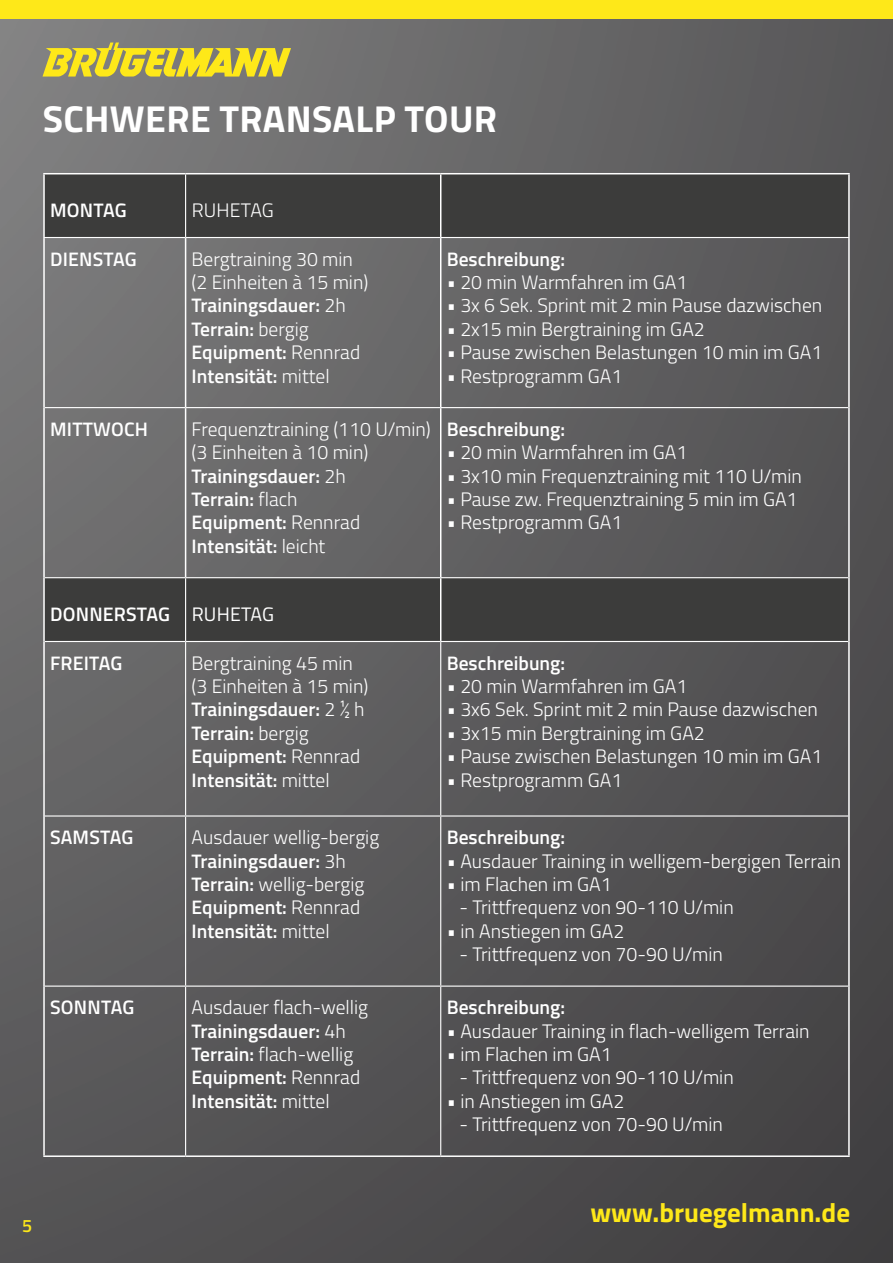
<style>
.page{position:relative;width:893px;height:1263px;background:#fff}
.page>*{position:absolute;margin:0;border:0;box-sizing:border-box;transform-origin:0 0}
.t1{font:700 37.5px "Titillium Web";letter-spacing:.01em;color:#fff}
.t2{font:700 27px "Titillium Web";color:#fee819}
.t3{font:300 19.5px/23.4px "Titillium Web";color:#fff}
.t4{font:600 19.5px "Titillium Web";color:#fff}
.t5{font:600 18px "Titillium Web";color:#fee819}
.s1{font-weight:600}
.s2{font-weight:400}
</style>
<div class="page">
<img style="left:0;top:18px;width:893px;height:1245px">
<div style="left:0;top:0;width:893px;height:18px;background:#fee819"></div>
<svg style="left:45px;top:174px;width:803px;height:467px;background:#5a5a5a"></svg>
<hr style="left:441px;top:641px;width:407px;height:1px;background:#fff">
<hr style="left:45px;top:641px;width:141px;height:1px;background:#fff">
<hr style="left:186px;top:641px;width:255px;height:1px;background:#fff">
<hr style="left:185px;top:642px;width:1px;height:173px;background:#fff">
<hr style="left:440px;top:642px;width:1px;height:173px;background:#fff">
<hr style="left:185px;top:816px;width:1px;height:169px;background:#fff">
<hr style="left:440px;top:816px;width:1px;height:169px;background:#fff">
<hr style="left:185px;top:987px;width:1px;height:168px;background:#fff">
<hr style="left:440px;top:987px;width:1px;height:168px;background:#fff">
<hr style="left:45px;top:815px;width:141px;height:1px;background:#fff">
<hr style="left:186px;top:815px;width:255px;height:1px;background:#fff">
<hr style="left:441px;top:815px;width:407px;height:1px;background:#fff">
<hr style="left:45px;top:985px;width:141px;height:2px;background:#fff">
<hr style="left:186px;top:985px;width:255px;height:2px;background:#fff">
<hr style="left:441px;top:985px;width:407px;height:2px;background:#fff">
<hr style="left:441px;top:237px;width:409px;height:1px;background:#fff">
<hr style="left:441px;top:407px;width:407px;height:1px;background:#fff">
<hr style="left:441px;top:577px;width:407px;height:1px;background:#fff">
<hr style="left:186px;top:237px;width:255px;height:1px;background:#fff">
<hr style="left:186px;top:407px;width:255px;height:1px;background:#fff">
<hr style="left:185px;top:238px;width:1px;height:169px;background:#fff">
<hr style="left:440px;top:238px;width:1px;height:169px;background:#fff">
<hr style="left:185px;top:408px;width:1px;height:169px;background:#fff">
<hr style="left:440px;top:408px;width:1px;height:169px;background:#fff">
<hr style="left:186px;top:577px;width:255px;height:1px;background:#fff">
<hr style="left:185px;top:174px;width:1px;height:63px;background:#fff">
<hr style="left:43px;top:237px;width:143px;height:1px;background:#fff">
<hr style="left:45px;top:407px;width:141px;height:1px;background:#fff">
<hr style="left:45px;top:577px;width:141px;height:1px;background:#fff">
<hr style="left:185px;top:578px;width:1px;height:63px;background:#fff">
<hr style="left:440px;top:174px;width:1px;height:63px;background:#fff">
<hr style="left:440px;top:578px;width:1px;height:63px;background:#fff">
<hr style="left:43px;top:173px;width:143px;height:1px;background:#fff">
<hr style="left:43px;top:174px;width:2px;height:63px;background:#fff">
<hr style="left:186px;top:173px;width:255px;height:1px;background:#fff">
<hr style="left:441px;top:173px;width:409px;height:1px;background:#fff">
<hr style="left:848px;top:174px;width:2px;height:63px;background:#fff">
<hr style="left:43px;top:238px;width:2px;height:170px;background:#fff">
<hr style="left:848px;top:238px;width:2px;height:170px;background:#fff">
<hr style="left:43px;top:408px;width:2px;height:170px;background:#fff">
<hr style="left:848px;top:408px;width:2px;height:170px;background:#fff">
<hr style="left:43px;top:578px;width:2px;height:63px;background:#fff">
<hr style="left:848px;top:578px;width:2px;height:63px;background:#fff">
<hr style="left:43px;top:641px;width:2px;height:175px;background:#fff">
<hr style="left:848px;top:641px;width:2px;height:175px;background:#fff">
<hr style="left:43px;top:816px;width:2px;height:170px;background:#fff">
<hr style="left:848px;top:816px;width:2px;height:170px;background:#fff">
<hr style="left:43px;top:986px;width:2px;height:169px;background:#fff">
<hr style="left:848px;top:986px;width:2px;height:169px;background:#fff">
<hr style="left:43px;top:1155px;width:143px;height:2px;background:#fff">
<hr style="left:186px;top:1155px;width:255px;height:2px;background:#fff">
<hr style="left:441px;top:1155px;width:409px;height:2px;background:#fff">
<svg style="left:43px;top:43px;width:248px;height:34px;background:#c7ba41"></svg>
<h1 class="t1" style="left:43px;top:90px;width:456px">SCHWERE TRANSALP TOUR</h1>
<p class="t4" style="left:50px;top:195px;width:78px">MONTAG</p>
<p class="t3" style="left:192px;top:197px;width:84px">RUHETAG</p>
<p class="t4" style="left:50px;top:244px;width:88px">DIENSTAG</p>
<p class="t3" style="left:192px;top:246px;width:178px">Bergtraining 30 min (2 Einheiten à 15 min)<br><span class="s1">Trainingsdauer:</span> 2h<br><span class="s1">Terrain:</span> bergig<br><span class="s1">Equipment:</span> Rennrad<br><span class="s1">Intensität:</span> mittel</p>
<p class="t4" style="left:447px;top:244px;width:120px">Beschreibung:</p>
<p class="t3" style="left:447px;top:270px;width:242px">• 20 min Warmfahren im GA1</p>
<p class="t3" style="left:447px;top:293px;width:377px">• 3x 6 Sek. Sprint mit 2 min Pause dazwischen</p>
<p class="t3" style="left:447px;top:316px;width:260px">• 2x15 min Bergtraining im GA2</p>
<p class="t3" style="left:447px;top:340px;width:377px">• Pause zwischen Belastungen 10 min im GA1</p>
<p class="t3" style="left:447px;top:363px;width:177px">• Restprogramm GA1</p>
<p class="t4" style="left:50px;top:414px;width:100px">MITTWOCH</p>
<p class="t3" style="left:192px;top:416px;width:241px">Frequenztraining (110 U/min) (3 Einheiten à 10 min)<br><span class="s1">Trainingsdauer:</span> 2h<br><span class="s1">Terrain:</span> flach<br><span class="s1">Equipment:</span> Rennrad<br><span class="s1">Intensität:</span> leicht</p>
<p class="t4" style="left:447px;top:414px;width:120px">Beschreibung:</p>
<p class="t3" style="left:447px;top:440px;width:242px">• 20 min Warmfahren im GA1</p>
<p class="t3" style="left:447px;top:463px;width:357px">• 3x10 min Frequenztraining mit 110 U/min</p>
<p class="t3" style="left:447px;top:486px;width:352px">• Pause zw. Frequenztraining 5 min im GA1</p>
<p class="t3" style="left:447px;top:510px;width:177px">• Restprogramm GA1</p>
<p class="t4" style="left:50px;top:599px;width:225px">DONNERSTAG <span class="s2">RUHETAG</span></p>
<p class="t4" style="left:50px;top:648px;width:74px">FREITAG</p>
<p class="t3" style="left:192px;top:650px;width:178px">Bergtraining 45 min (3 Einheiten à 15 min)<br><span class="s1">Trainingsdauer:</span> 2 ½ h<br><span class="s1">Terrain:</span> bergig<br><span class="s1">Equipment:</span> Rennrad<br><span class="s1">Intensität:</span> mittel</p>
<p class="t4" style="left:447px;top:648px;width:120px">Beschreibung:</p>
<p class="t3" style="left:447px;top:673px;width:242px">• 20 min Warmfahren im GA1</p>
<p class="t3" style="left:447px;top:697px;width:373px">• 3x6 Sek. Sprint mit 2 min Pause dazwischen</p>
<p class="t3" style="left:447px;top:720px;width:260px">• 3x15 min Bergtraining im GA2</p>
<p class="t3" style="left:447px;top:744px;width:377px">• Pause zwischen Belastungen 10 min im GA1</p>
<p class="t3" style="left:447px;top:767px;width:177px">• Restprogramm GA1</p>
<p class="t4" style="left:50px;top:823px;width:85px">SAMSTAG</p>
<p class="t3" style="left:192px;top:825px;width:189px">Ausdauer wellig-bergig<br><span class="s1">Trainingsdauer:</span> 3h<br><span class="s1">Terrain:</span> wellig-bergig<br><span class="s1">Equipment:</span> Rennrad<br><span class="s1">Intensität:</span> mittel</p>
<p class="t4" style="left:447px;top:823px;width:120px">Beschreibung:</p>
<p class="t3" style="left:447px;top:848px;width:396px">• Ausdauer Training in welligem-bergigen Terrain</p>
<p class="t3" style="left:447px;top:871px;width:167px">• im Flachen im GA1</p>
<p class="t3" style="left:460px;top:895px;width:276px">- Trittfrequenz von 90-110 U/min</p>
<p class="t3" style="left:447px;top:918px;width:179px">• in Anstiegen im GA2</p>
<p class="t3" style="left:460px;top:942px;width:265px">- Trittfrequenz von 70-90 U/min</p>
<p class="t4" style="left:50px;top:993px;width:86px">SONNTAG</p>
<p class="t3" style="left:192px;top:995px;width:178px">Ausdauer flach-wellig<br><span class="s1">Trainingsdauer:</span> 4h<br><span class="s1">Terrain:</span> flach-wellig<br><span class="s1">Equipment:</span> Rennrad<br><span class="s1">Intensität:</span> mittel</p>
<p class="t4" style="left:447px;top:993px;width:120px">Beschreibung:</p>
<p class="t3" style="left:447px;top:1018px;width:364px">• Ausdauer Training in flach-welligem Terrain</p>
<p class="t3" style="left:447px;top:1041px;width:167px">• im Flachen im GA1</p>
<p class="t3" style="left:460px;top:1065px;width:276px">- Trittfrequenz von 90-110 U/min</p>
<p class="t3" style="left:447px;top:1088px;width:179px">• in Anstiegen im GA2</p>
<p class="t3" style="left:460px;top:1112px;width:265px">- Trittfrequenz von 70-90 U/min</p>
<p class="t5" style="left:22px;top:1212px;width:12px">5</p>
<h2 class="t2" style="left:590px;top:1191px;width:261px">www.bruegelmann.de</h2>
</div>
